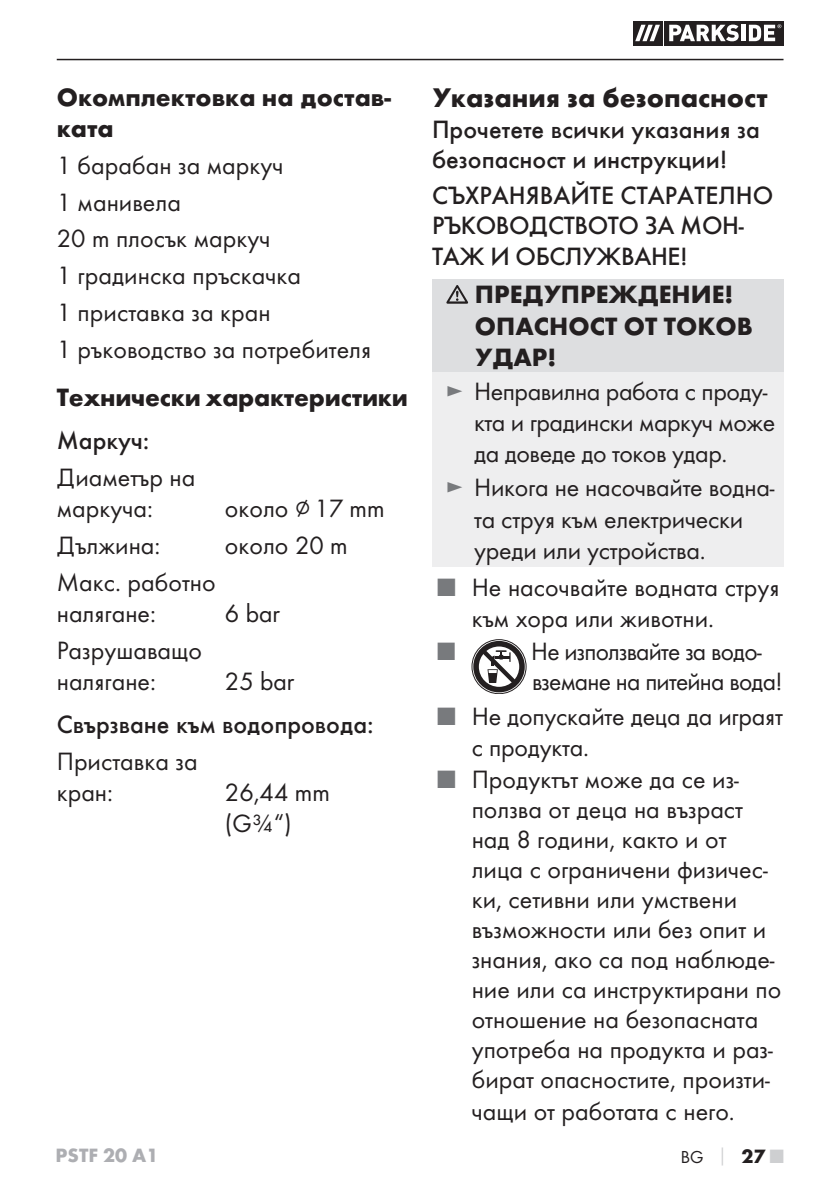
<style>
.page{position:relative;width:840px;height:1191px;background:#fff}
.page>*{position:absolute;margin:0;border:0;box-sizing:border-box;transform-origin:0 0}
.t1{font:700 28px "Futura";color:#231f20}
.t2{font:26px/30.2px "Futura Boo";color:#231f20}
.t3{font:500 26px/30.6px "Futura";color:#231f20}
.t4{font:700 26px/31.2px "Futura";color:#231f20}
.t5{font:26px/31.2px "Futura Boo";letter-spacing:-.02em;color:#231f20}
.t6{font:26px/30px "Futura Boo";letter-spacing:-.03em;color:#231f20}
.t7{font:26px "Futura Boo";color:#787a7d}
.t8{font:700 20px "Futura";color:#adaeb2}
.t9{font:18px "Futura Boo";color:#231f20}
.s1{color:#787a7d}
.s2{font-family:"Futura";font-weight:700;color:#cecfd1}
.s3{font-family:"Futura";font-weight:700;font-size:20px}
.s4{font-family:"Futura";font-weight:700;font-size:20px;color:#cecfd1}
</style>
<div class="page">
<hr style="left:57px;top:59px;width:726px;height:1px;background:#231f20">
<svg style="left:633px;top:21px;width:28px;height:24px"></svg>
<div style="left:663px;top:21px;width:120px;height:24px;background:#231f20"></div>
<svg style="left:635px;top:25px;width:24px;height:16px"></svg>
<svg style="left:669px;top:25px;width:69px;height:16px"></svg>
<hr style="left:741px;top:25px;width:4px;height:16px;background:#fff">
<svg style="left:748px;top:24px;width:33px;height:17px"></svg>
<div style="left:432px;top:279px;width:350px;height:93px;background:#dddee0"></div>
<div style="left:432px;top:372px;width:350px;height:195px;background:#eeeeef"></div>
<svg style="left:446px;top:285px;width:22px;height:19px"></svg>
<svg style="left:471px;top:639px;width:55px;height:54px"></svg>
<div style="left:471px;top:639px;width:55px;height:55px;border:1px solid #231f20;border-radius:50%"></div>
<div style="left:473px;top:641px;width:51px;height:51px;border:6px solid #231f20;border-radius:50%"></div>
<svg style="left:481px;top:649px;width:35px;height:35px"></svg>
<p class="t4" style="left:57px;top:84px;width:335px">Окомплектовка на достав&shy;ката</p>
<p class="t2" style="left:57px;top:148px;width:316px;line-height:36.8px">1 барабан за маркуч<br>1 манивела<br>20 m плосък маркуч<br>1 градинска пръскачка<br>1 приставка за кран<br>1 ръководство за потребителя</p>
<p class="t4" style="left:57px;top:384px;width:352px">Технически характеристики</p>
<p class="t3" style="left:57px;top:424px;width:94px">Маркуч:</p>
<p class="t2" style="left:57px;top:463px;width:140px;line-height:31.2px">Диаметър на маркуча:</p>
<p class="t2" style="left:225px;top:494px;width:161px">около ∅ 17 mm</p>
<p class="t2" style="left:57px;top:531px;width:105px">Дължина:</p>
<p class="t2" style="left:225px;top:531px;width:124px">около 20 m</p>
<p class="t2" style="left:57px;top:568px;width:160px;line-height:31.2px">Макс. работно налягане:</p>
<p class="t2" style="left:225px;top:599px;width:56px">6 bar</p>
<p class="t2" style="left:57px;top:636px;width:147px;line-height:31.2px">Разрушаващо налягане:</p>
<p class="t2" style="left:225px;top:667px;width:71px">25 bar</p>
<p class="t3" style="left:57px;top:708px;width:318px">Свързване към водопровода:</p>
<p class="t2" style="left:57px;top:746px;width:142px;line-height:31.2px">Приставка за кран:</p>
<p class="t2" style="left:225px;top:778px;width:106px;line-height:31.2px">26,44 mm (G¾“)</p>
<p class="t1" style="left:432px;top:87px;width:337px">Указания за безопасност</p>
<p class="t3" style="left:432px;top:114px;width:329px;line-height:30px">Прочетете всички указания за безопасност и инструкции!</p>
<p class="t3" style="left:432px;top:180px;width:342px">СЪХРАНЯВАЙТЕ СТАРАТЕЛНО<br>РЪКОВОДСТВОТО ЗА МОН-<br>ТАЖ И ОБСЛУЖВАНЕ!</p>
<p class="t4" style="left:474px;top:281px;width:279px">ПРЕДУПРЕЖДЕНИЕ!<br>ОПАСНОСТ ОТ ТОКОВ<br>УДАР!</p>
<p class="t5" style="left:474px;top:377px;width:302px;text-indent:-28px"><span class="s1">►</span> Неправилна работа с проду&shy;кта и градински маркуч може да доведе до токов удар.</p>
<p class="t2" style="left:474px;top:473px;width:302px;line-height:31.2px;text-indent:-28px"><span class="s1">►</span> Никога не насочвайте водна&shy;та струя към електрически уреди или устройства.</p>
<p class="t2" style="left:471px;top:573px;width:309px;line-height:31.2px;text-indent:-34px"><span class="s1">■</span> Не насочвайте водната струя към хора или животни.</p>
<p class="t7" style="left:437px;top:639px;width:18px">■</p>
<p class="t6" style="left:531px;top:637px;width:252px">Не използвайте за водо&shy;вземане на питейна вода!</p>
<p class="t2" style="left:471px;top:703px;width:312px;text-indent:-34px"><span class="s1">■</span> Не допускайте деца да играят с продукта.</p>
<p class="t2" style="left:471px;top:766px;width:311px;text-indent:-34px"><span class="s1">■</span> Продуктът може да се из&shy;ползва от деца на възраст над 8 години, както и от лица с ограничени физичес&shy;ки, сетивни или умствени възможности или без опит и знания, ако са под наблюде&shy;ние или са инструктирани по отношение на безопасната употреба на продукта и раз&shy;бират опасностите, произти&shy;чащи от работата с него.</p>
<p class="t8" style="left:56px;top:1147px;width:104px">PSTF 20 A1</p>
<p class="t9" style="left:680px;top:1148px;width:104px">BG <span class="s2">│</span> <span class="s3">27</span> <span class="s4">■</span></p>
</div>
